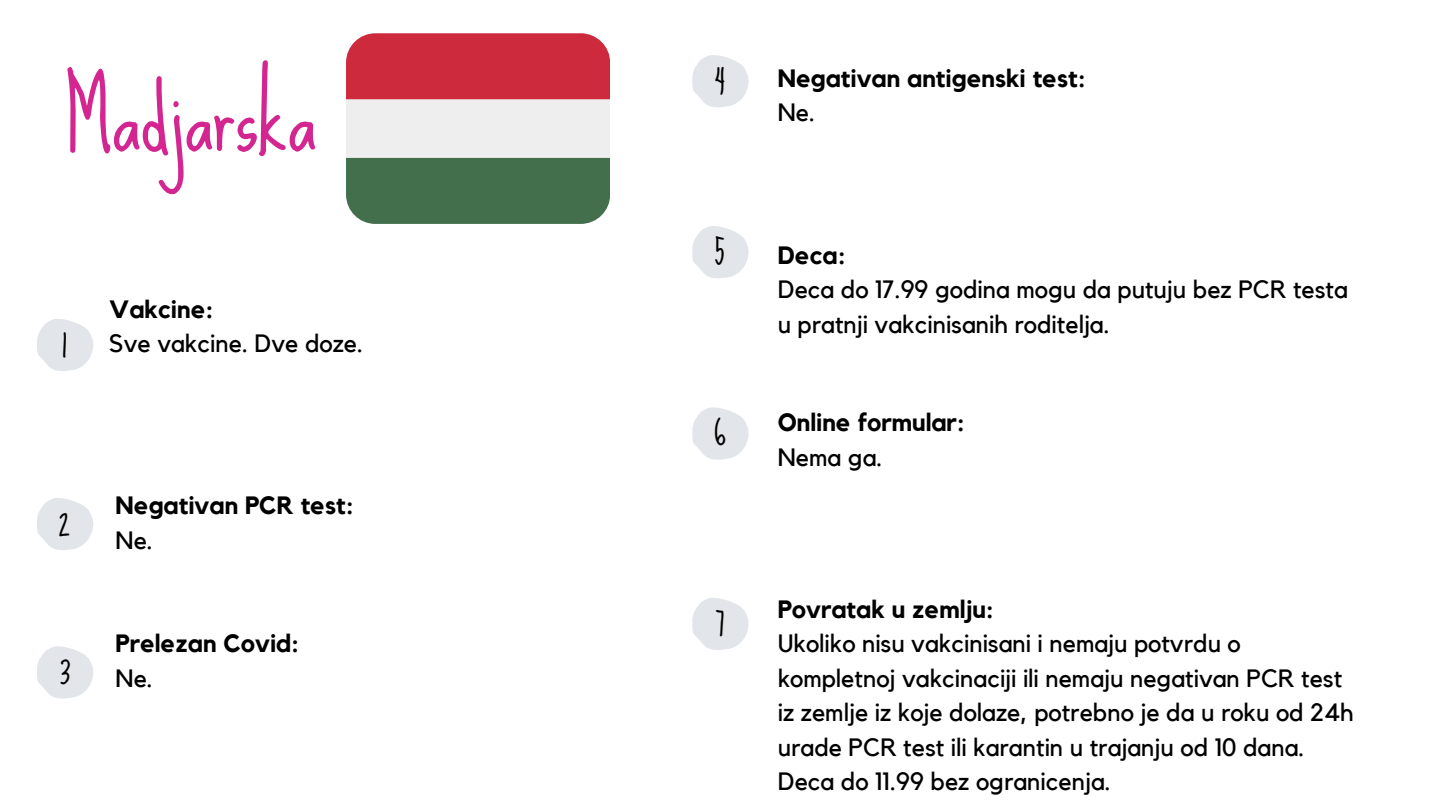
<style>
.page{position:relative;width:1440px;height:810px;background:#fff}
.page>*{position:absolute;margin:0;border:0;box-sizing:border-box;transform-origin:0 0}
.t1{font:90px "Sue Ellen Francisco";color:#d42691}
.t2{font:35px "Sue Ellen Francisco";color:#000}
.t3{font:25px/34.5px "Kollektif";color:#000}
.t4{font:700 25px "Kollektif";color:#000}
</style>
<div class="page">
<svg style="left:37px;top:319px;width:57px;height:52px"></svg>
<svg style="left:37px;top:498px;width:57px;height:52px"></svg>
<svg style="left:692px;top:55px;width:57px;height:53px"></svg>
<svg style="left:692px;top:226px;width:57px;height:52px"></svg>
<svg style="left:692px;top:407px;width:57px;height:53px"></svg>
<svg style="left:692px;top:598px;width:57px;height:52px"></svg>
<svg style="left:37px;top:646px;width:56px;height:53px"></svg>
<div style="left:346px;top:99px;width:264px;height:59px;background:#eee"></div>
<div style="left:346px;top:33px;width:264px;height:66px;background:#cd2a3e"></div>
<div style="left:346px;top:158px;width:264px;height:66px;background:#436f4d"></div>
<p class="t1" style="left:65px;top:67px;width:253px">Madjarska</p>
<p class="t2" style="left:62px;top:324px;width:7px">1</p>
<p class="t4" style="left:109px;top:298px;width:106px">Vakcine:</p>
<p class="t3" style="left:109px;top:327px;width:255px">Sve vakcine. Dve doze.</p>
<p class="t2" style="left:59px;top:503px;width:14px">2</p>
<p class="t2" style="left:59px;top:652px;width:13px">3</p>
<p class="t4" style="left:116px;top:494px;width:240px">Negativan PCR test:</p>
<p class="t3" style="left:116px;top:524px;width:39px">Ne.</p>
<p class="t4" style="left:116px;top:632px;width:185px">Prelezan Covid:</p>
<p class="t3" style="left:116px;top:662px;width:39px">Ne.</p>
<p class="t2" style="left:715px;top:60px;width:12px">4</p>
<p class="t2" style="left:714px;top:231px;width:13px">5</p>
<p class="t2" style="left:714px;top:413px;width:14px">6</p>
<p class="t2" style="left:715px;top:603px;width:11px">7</p>
<p class="t4" style="left:778px;top:67px;width:309px">Negativan antigenski test:</p>
<p class="t3" style="left:778px;top:96px;width:39px">Ne.</p>
<p class="t4" style="left:778px;top:244px;width:69px">Deca:</p>
<p class="t3" style="left:778px;top:273px;width:572px">Deca do 17.99 godina mogu da putuju bez PCR testa u pratnji vakcinisanih roditelja.</p>
<p class="t4" style="left:778px;top:411px;width:189px">Online formular:</p>
<p class="t3" style="left:778px;top:441px;width:106px">Nema ga.</p>
<p class="t4" style="left:778px;top:597px;width:218px">Povratak u zemlju:</p>
<p class="t3" style="left:778px;top:627px;width:577px">Ukoliko nisu vakcinisani i nemaju potvrdu o kompletnoj vakcinaciji ili nemaju negativan PCR test iz zemlje iz koje dolaze, potrebno je da u roku od 24h urade PCR test ili karantin u trajanju od 10 dana.</p>
<p class="t3" style="left:778px;top:765px;width:335px">Deca do 11.99 bez ogranicenja.</p>
</div>
